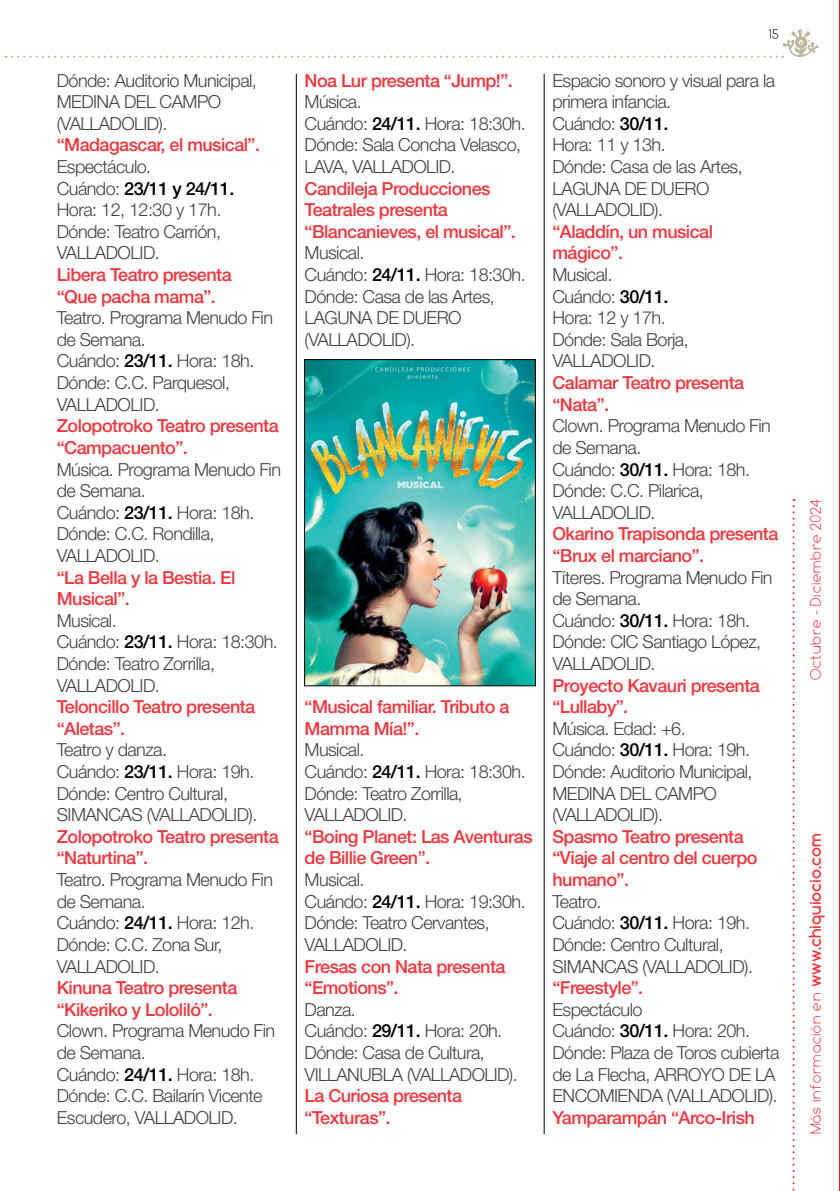
<style>
.page{position:relative;width:840px;height:1191px;background:#fff}
.page>*{position:absolute;margin:0;border:0;box-sizing:border-box;transform-origin:0 0}
.t1{font:300 18px/21.6px "Helvetica Neue LT Std";letter-spacing:-.03em;color:#414042}
.t2{font:500 18px/21.6px "Helvetica Neue LT Std";letter-spacing:-.03em;color:#ef373e}
.t3{font:700 16px "Comfortaa";color:#ef373e}
.t4{font:100 16px "Comfortaa";color:#ef373e}
.t5{font:100 14px "Comfortaa";color:#000}
.s1{font-weight:500;color:#000}
.s2{font-weight:100}
</style>
<div class="page">
<svg style="left:792px;top:499px;width:2px;height:692px"></svg>
<svg style="left:6px;top:29px;width:812px;height:29px"></svg>
<hr style="left:543px;top:74px;width:1px;height:1060px;background:#000">
<hr style="left:296px;top:74px;width:1px;height:1060px;background:#000">
<img style="left:306px;top:361px;width:227px;height:323px">
<div style="left:304px;top:359px;width:231px;height:327px;border:1px solid #000"></div>
<p class="t1" style="left:57px;top:69px;width:201px">Dónde: Auditorio Municipal,<br>MEDINA DEL CAMPO (VALLADOLID).</p>
<p class="t2" style="left:57px;top:134px;width:205px">“Madagascar, el musical”.</p>
<p class="t1" style="left:57px;top:155px;width:179px">Espectáculo.<br>Cuándo: <span class="s1">23/11 y 24/11.<br></span>Hora: 12, 12:30 y 17h.<br>Dónde: Teatro Carrión,<br>VALLADOLID.</p>
<p class="t2" style="left:57px;top:264px;width:176px">Libera Teatro presenta “Que pacha mama”.</p>
<p class="t1" style="left:57px;top:307px;width:218px">Teatro. Programa Menudo Fin de Semana.<br>Cuándo: <span class="s1">23/11.</span> Hora: 18h.<br>Dónde: C.C. Parquesol,<br>VALLADOLID.</p>
<p class="t2" style="left:57px;top:415px;width:223px">Zolopotroko Teatro presenta “Campacuento”.</p>
<p class="t1" style="left:57px;top:458px;width:226px">Música. Programa Menudo Fin de Semana.<br>Cuándo: <span class="s1">23/11.</span> Hora: 18h.<br>Dónde: C.C. Rondilla,<br>VALLADOLID.</p>
<p class="t2" style="left:57px;top:566px;width:180px">“La Bella y la Bestia. El<br>Musical”.</p>
<p class="t1" style="left:57px;top:609px;width:222px">Musical.<br>Cuándo: <span class="s1">23/11.</span> Hora: 18:30h.<br>Dónde: Teatro Zorrilla,<br>VALLADOLID.</p>
<p class="t2" style="left:57px;top:696px;width:200px">Teloncillo Teatro presenta “Aletas”.</p>
<p class="t1" style="left:57px;top:739px;width:202px">Teatro y danza.<br>Cuándo: <span class="s1">23/11.</span> Hora: 19h.<br>Dónde: Centro Cultural,<br>SIMANCAS (VALLADOLID).</p>
<p class="t2" style="left:57px;top:825px;width:223px">Zolopotroko Teatro presenta “Naturtina”.</p>
<p class="t1" style="left:57px;top:868px;width:218px">Teatro. Programa Menudo Fin de Semana.<br>Cuándo: <span class="s1">24/11.</span> Hora: 12h.<br>Dónde: C.C. Zona Sur,<br>VALLADOLID.</p>
<p class="t2" style="left:57px;top:976px;width:182px">Kinuna Teatro presenta “Kikeriko y Lololiló”.</p>
<p class="t1" style="left:57px;top:1019px;width:220px">Clown. Programa Menudo Fin de Semana.<br>Cuándo: <span class="s1">24/11.</span> Hora: 18h.<br>Dónde: C.C. Bailarín Vicente<br>Escudero, VALLADOLID.</p>
<p class="t2" style="left:304px;top:69px;width:210px">Noa Lur presenta “Jump!”.</p>
<p class="t1" style="left:304px;top:91px;width:222px">Música.<br>Cuándo: <span class="s1">24/11.</span> Hora: 18:30h.<br>Dónde: Sala Concha Velasco,<br>LAVA, VALLADOLID.</p>
<p class="t2" style="left:304px;top:177px;width:213px">Candileja Producciones<br>Teatrales presenta “Blancanieves, el musical”.</p>
<p class="t1" style="left:304px;top:242px;width:222px">Musical.<br>Cuándo: <span class="s1">24/11.</span> Hora: 18:30h.<br>Dónde: Casa de las Artes,<br>LAGUNA DE DUERO (VALLADOLID).</p>
<p class="t2" style="left:304px;top:696px;width:206px">“Musical familiar. Tributo a<br>Mamma Mía!”.</p>
<p class="t1" style="left:304px;top:739px;width:222px">Musical.<br>Cuándo: <span class="s1">24/11.</span> Hora: 18:30h.<br>Dónde: Teatro Zorrilla,<br>VALLADOLID.</p>
<p class="t2" style="left:304px;top:825px;width:229px">“Boing Planet: Las Aventuras de Billie Green”.</p>
<p class="t1" style="left:304px;top:868px;width:222px">Musical.<br>Cuándo: <span class="s1">24/11.</span> Hora: 19:30h.<br>Dónde: Teatro Cervantes,<br>VALLADOLID.</p>
<p class="t2" style="left:304px;top:955px;width:202px">Fresas con Nata presenta “Emotions”.</p>
<p class="t1" style="left:304px;top:998px;width:214px">Danza.<br>Cuándo: <span class="s1">29/11.</span> Hora: 20h.<br>Dónde: Casa de Cultura,<br>VILLANUBLA (VALLADOLID).</p>
<p class="t2" style="left:304px;top:1084px;width:159px">La Curiosa presenta “Texturas”.</p>
<p class="t5" style="left:768px;top:27px;width:12px">15</p>
<p class="t1" style="left:552px;top:69px;width:224px">Espacio sonoro y visual para la primera infancia.<br>Cuándo: <span class="s1">30/11.<br></span>Hora: 11 y 13h.<br>Dónde: Casa de las Artes,<br>LAGUNA DE DUERO (VALLADOLID).</p>
<p class="t2" style="left:552px;top:220px;width:162px">“Aladdín, un musical mágico”.</p>
<p class="t1" style="left:552px;top:263px;width:138px">Musical.<br>Cuándo: <span class="s1">30/11.<br></span>Hora: 12 y 17h.<br>Dónde: Sala Borja,<br>VALLADOLID.</p>
<p class="t2" style="left:552px;top:372px;width:193px">Calamar Teatro presenta “Nata”.</p>
<p class="t1" style="left:552px;top:415px;width:220px">Clown. Programa Menudo Fin de Semana.<br>Cuándo: <span class="s1">30/11.</span> Hora: 18h.<br>Dónde: C.C. Pilarica,<br>VALLADOLID.</p>
<p class="t2" style="left:552px;top:523px;width:227px">Okarino Trapisonda presenta “Brux el marciano”.</p>
<p class="t1" style="left:552px;top:566px;width:221px">Títeres. Programa Menudo Fin de Semana.<br>Cuándo: <span class="s1">30/11.</span> Hora: 18h.<br>Dónde: CIC Santiago López,<br>VALLADOLID.</p>
<p class="t2" style="left:552px;top:674px;width:209px">Proyecto Kavauri presenta “Lullaby”.</p>
<p class="t1" style="left:552px;top:717px;width:201px">Música. Edad: +6.<br>Cuándo: <span class="s1">30/11.</span> Hora: 19h.<br>Dónde: Auditorio Municipal,<br>MEDINA DEL CAMPO (VALLADOLID).</p>
<p class="t2" style="left:552px;top:825px;width:206px">Spasmo Teatro presenta “Viaje al centro del cuerpo humano”.</p>
<p class="t1" style="left:552px;top:890px;width:202px">Teatro.<br>Cuándo: <span class="s1">30/11.</span> Hora: 19h.<br>Dónde: Centro Cultural,<br>SIMANCAS (VALLADOLID).</p>
<p class="t2" style="left:552px;top:976px;width:92px">“Freestyle”.</p>
<p class="t1" style="left:552px;top:998px;width:228px">Espectáculo<br>Cuándo: <span class="s1">30/11.</span> Hora: 20h.<br>Dónde: Plaza de Toros cubierta de La Flecha, ARROYO DE LA<br>ENCOMIENDA (VALLADOLID).</p>
<p class="t2" style="left:552px;top:1106px;width:204px">Yamparampán “Arco-Irish</p>
<p class="t4" style="left:806px;top:680px;width:184px;rotate:-90deg">Octubre - Diciembre 2024</p>
<p class="t3" style="left:804px;top:1134px;width:302px;rotate:-90deg"><span class="s2">Más información en</span> www.chiquiocio.com</p>
</div>
